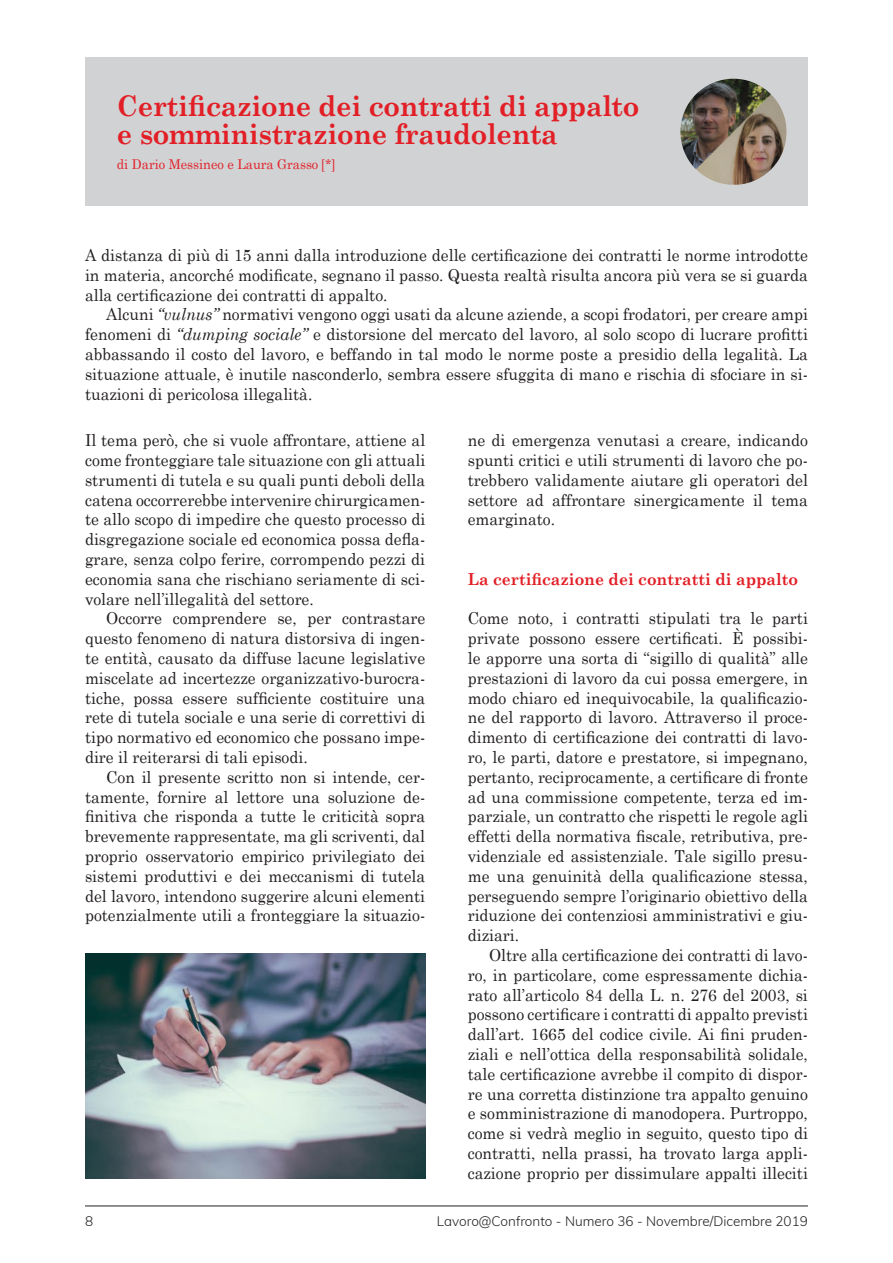
<style>
.page{position:relative;width:893px;height:1263px;background:#fff}
.page>*{position:absolute;margin:0;border:0;box-sizing:border-box;transform-origin:0 0}
.t1{font:700 28.5px/28.5px "Century Schoolbook";letter-spacing:-.01em;color:#e21f26;scale:.95 1}
.t2{font:16.5px/19.8px "Century Schoolbook";color:#231f20;text-align:justify;scale:.95 1}
.t3{font:700 16.5px "Century Schoolbook";color:#e21f26;scale:.95 1}
.t4{font:300 13.5px "Muli";color:#231f20}
.t5{font:13.5px "Century Schoolbook";color:#e21f26;scale:.95 1}
.s1{font-style:italic}
</style>
<div class="page">
<hr style="left:85px;top:1205px;width:723px;height:1px;background:#231f20">
<div style="left:85px;top:57px;width:723px;height:149px;background:#d1d2d4"></div>
<img style="left:680px;top:79px;width:107px;height:106px;border-radius:52px">
<img style="left:85px;top:953px;width:340px;height:225px">
<h1 class="t1" style="left:117px;top:91px;width:551px">Certificazione dei contratti di appalto e somministrazione fraudolenta</h1>
<p class="t5" style="left:117px;top:156px;width:232px">di Dario Messineo e Laura Grasso [*]</p>
<p class="t2" style="left:85px;top:245px;width:762px">A distanza di più di 15 anni dalla introduzione delle certificazione dei contratti le norme introdotte in materia, ancorché modificate, segnano il passo. Questa realtà risulta ancora più vera se si guarda alla certificazione dei contratti di appalto.</p>
<p class="t2" style="left:85px;top:304px;width:762px;text-indent:21px">Alcuni <span class="s1">“vulnus”</span> normativi vengono oggi usati da alcune aziende, a scopi frodatori, per creare ampi fenomeni di <span class="s1">“dumping sociale”</span> e distorsione del mercato del lavoro, al solo scopo di lucrare profitti abbassando il costo del lavoro, e beffando in tal modo le norme poste a presidio della legalità. La situazione attuale, è inutile nasconderlo, sembra essere sfuggita di mano e rischia di sfociare in si&shy;tuazioni di pericolosa illegalità.</p>
<p class="t2" style="left:85px;top:430px;width:360px">Il tema però, che si vuole affrontare, attiene al come fronteggiare tale situazione con gli attuali strumenti di tutela e su quali punti deboli della catena occorrerebbe intervenire chirurgicamen&shy;te allo scopo di impedire che questo processo di disgregazione sociale ed economica possa defla&shy;grare, senza colpo ferire, corrompendo pezzi di economia sana che rischiano seriamente di sci&shy;volare nell’illegalità del settore.</p>
<p class="t2" style="left:85px;top:608px;width:360px;text-indent:21px">Occorre comprendere se, per contrastare questo fenomeno di natura distorsiva di ingen&shy;te entità, causato da diffuse lacune legislative miscelate ad incertezze organizzativo-burocra&shy;tiche, possa essere sufficiente costituire una rete di tutela sociale e una serie di correttivi di tipo normativo ed economico che possano impe&shy;dire il reiterarsi di tali episodi.</p>
<p class="t2" style="left:85px;top:766px;width:360px;text-indent:21px">Con il presente scritto non si intende, cer&shy;tamente, fornire al lettore una soluzione de&shy;finitiva che risponda a tutte le criticità sopra brevemente rappresentate, ma gli scriventi, dal proprio osservatorio empirico privilegiato dei sistemi produttivi e dei meccanismi di tutela del lavoro, intendono suggerire alcuni elementi potenzialmente utili a fronteggiare la situazio-</p>
<p class="t2" style="left:468px;top:430px;width:360px">ne di emergenza venutasi a creare, indicando spunti critici e utili strumenti di lavoro che po&shy;trebbero validamente aiutare gli operatori del settore ad affrontare sinergicamente il tema emarginato.</p>
<p class="t3" style="left:468px;top:568px;width:349px">La certificazione dei contratti di appalto</p>
<p class="t2" style="left:468px;top:608px;width:360px">Come noto, i contratti stipulati tra le parti private possono essere certificati. È possibi&shy;le apporre una sorta di “sigillo di qualità” alle prestazioni di lavoro da cui possa emergere, in modo chiaro ed inequivocabile, la qualificazio&shy;ne del rapporto di lavoro. Attraverso il proce&shy;dimento di certificazione dei contratti di lavo&shy;ro, le parti, datore e prestatore, si impegnano, pertanto, reciprocamente, a certificare di fronte ad una commissione competente, terza ed im&shy;parziale, un contratto che rispetti le regole agli effetti della normativa fiscale, retributiva, pre&shy;videnziale ed assistenziale. Tale sigillo presu&shy;me una genuinità della qualificazione stessa, perseguendo sempre l’originario obiettivo della riduzione dei contenziosi amministrativi e giu&shy;diziari.</p>
<p class="t2" style="left:468px;top:945px;width:360px;text-indent:21px">Oltre alla certificazione dei contratti di lavo&shy;ro, in particolare, come espressamente dichia&shy;rato all’articolo 84 della L. n. 276 del 2003, si possono certificare i contratti di appalto previsti dall’art. 1665 del codice civile. Ai fini pruden&shy;ziali e nell’ottica della responsabilità solidale, tale certificazione avrebbe il compito di dispor&shy;re una corretta distinzione tra appalto genuino e somministrazione di manodopera. Purtroppo, come si vedrà meglio in seguito, questo tipo di contratti, nella prassi, ha trovato larga appli&shy;cazione proprio per dissimulare appalti illeciti</p>
<p class="t4" style="left:85px;top:1213px;width:10px">8</p>
<p class="t4" style="left:437px;top:1213px;width:372px">Lavoro@Confronto - Numero 36 - Novembre/Dicembre 2019</p>
</div>
